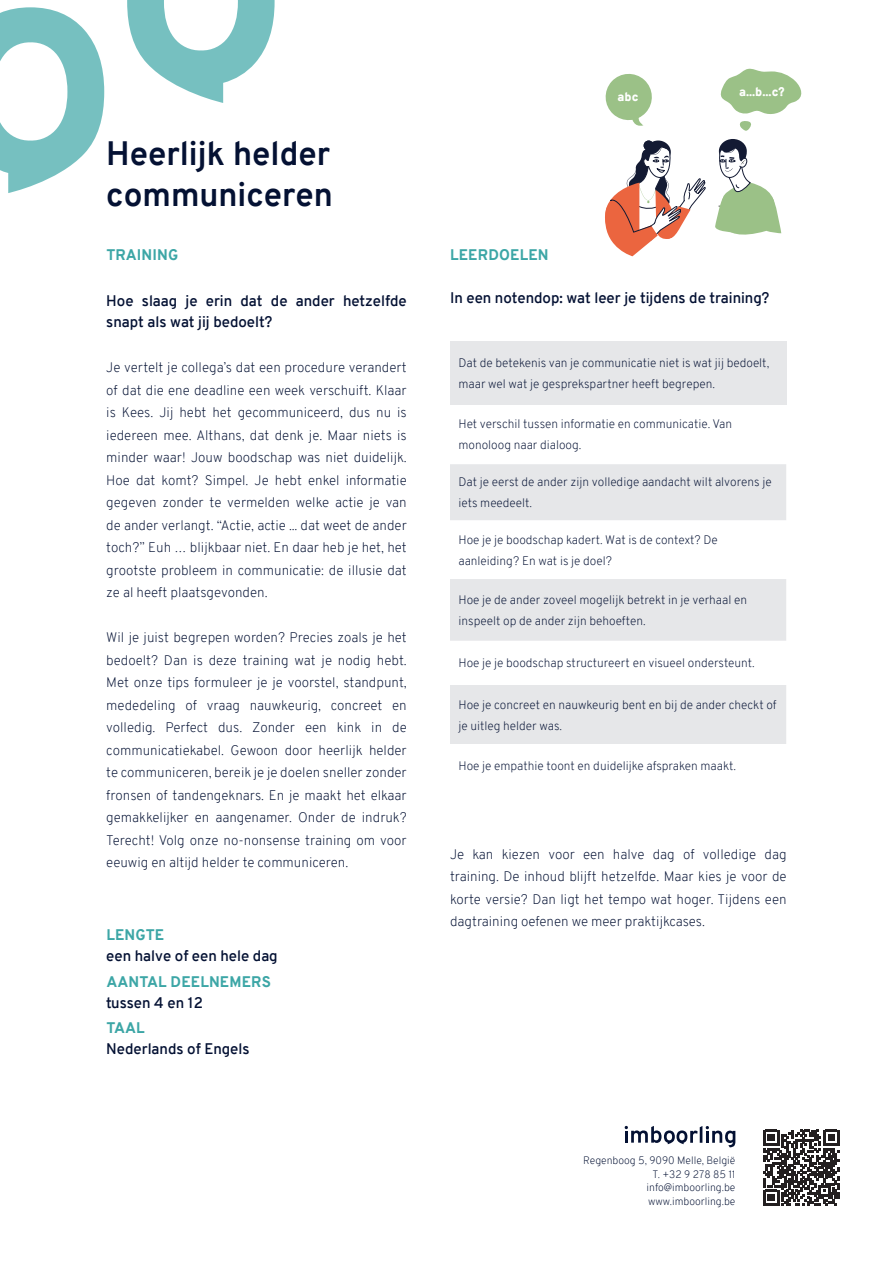
<style>
.page{position:relative;width:893px;height:1263px;background:#fff}
.page>*{position:absolute;margin:0;border:0;box-sizing:border-box;transform-origin:0 0}
.t1{font:700 33px "Overpass";color:#041133}
.t2{font:600 15px/21px "Overpass";color:#041133}
.t3{font:800 15px "Overpass";letter-spacing:.01em;color:#3ca6a6}
.t4{font:200 13.5px/22.5px "Overpass";color:#041133;text-align:justify}
.t5{font:900 12.3px "Overpass";color:#fff}
.t6{font:200 12px/21px "Overpass";color:#041133}
.t7{font:200 10.5px "Overpass";color:#041133}
</style>
<div class="page">
<div style="left:450px;top:341px;width:336px;height:64px;background:#e6e7e9"></div>
<svg style="left:450px;top:464px;width:336px;height:280px;fill:#e6e7e9"></svg>
<svg style="left:763px;top:1130px;width:76px;height:76px"></svg>
<svg style="left:625px;top:1126px;width:110px;height:21px"></svg>
<svg style="left:0;top:7px;width:104px;height:186px"></svg>
<svg style="left:127px;top:0;width:148px;height:103px"></svg>
<svg style="left:720px;top:68px;width:82px;height:63px"></svg>
<div style="left:644px;top:141px;width:10px;height:10px;background:#131a33;border-radius:50%"></div>
<div style="left:646px;top:141px;width:25px;height:22px;background:#131a33;border-radius:50%"></div>
<svg style="left:605px;top:74px;width:47px;height:52px"></svg>
<svg style="left:605px;top:143px;width:101px;height:113px"></svg>
<svg style="left:715px;top:139px;width:67px;height:96px"></svg>
<p class="t1" style="left:106px;top:130px;width:225px">Heerlijk helder</p>
<p class="t1" style="left:106px;top:171px;width:228px">communiceren</p>
<p class="t3" style="left:106px;top:244px;width:73px">TRAINING</p>
<p class="t2" style="left:106px;top:291px;width:302px">Hoe slaag je erin dat de ander hetzelfde snapt als wat jij bedoelt?</p>
<p class="t4" style="left:106px;top:356px;width:302px">Je vertelt je collega’s dat een procedure verandert of dat die ene deadline een week verschuift. Klaar is Kees. Jij hebt het gecommuniceerd, dus nu is iedereen mee. Althans, dat denk je. Maar niets is minder waar! Jouw boodschap was niet duidelijk.<br>Hoe dat komt? Simpel. Je hebt enkel informatie gegeven zonder te vermelden welke actie je van de ander verlangt. “Actie, actie ... dat weet de ander toch?” Euh … blijkbaar niet. En daar heb je het, het grootste probleem in communicatie: de illusie dat ze al heeft plaatsgevonden.</p>
<p class="t4" style="left:106px;top:626px;width:302px">Wil je juist begrepen worden? Precies zoals je het bedoelt? Dan is deze training wat je nodig hebt.<br>Met onze tips formuleer je je voorstel, standpunt, mededeling of vraag nauwkeurig, concreet en volledig. Perfect dus. Zonder een kink in de communicatiekabel. Gewoon door heerlijk helder te communiceren, bereik je je doelen sneller zonder fronsen of tandengeknars. En je maakt het elkaar gemakkelijker en aangenamer. Onder de indruk?<br>Terecht! Volg onze no-nonsense training om voor eeuwig en altijd helder te communiceren.</p>
<p class="t3" style="left:106px;top:924px;width:59px">LENGTE</p>
<p class="t2" style="left:106px;top:946px;width:173px">een halve of een hele dag</p>
<p class="t3" style="left:106px;top:971px;width:166px">AANTAL DEELNEMERS</p>
<p class="t2" style="left:106px;top:992px;width:98px">tussen 4 en 12</p>
<p class="t3" style="left:106px;top:1017px;width:40px">TAAL</p>
<p class="t2" style="left:106px;top:1039px;width:145px">Nederlands of Engels</p>
<p class="t3" style="left:450px;top:244px;width:100px">LEERDOELEN</p>
<p class="t5" style="left:618px;top:88px;width:23px">abc</p>
<p class="t5" style="left:739px;top:83px;width:47px">a...b...c?</p>
<p class="t2" style="left:450px;top:288px;width:321px">In een notendop: wat leer je tijdens de training?</p>
<p class="t6" style="left:458px;top:352px;width:312px">Dat de betekenis van je communicatie niet is wat jij bedoelt, maar wel wat je gesprekspartner heeft begrepen.</p>
<p class="t6" style="left:458px;top:414px;width:275px">Het verschil tussen informatie en communicatie. Van monoloog naar dialoog.</p>
<p class="t6" style="left:458px;top:472px;width:315px">Dat je eerst de ander zijn volledige aandacht wilt alvorens je iets meedeelt.</p>
<p class="t6" style="left:458px;top:529px;width:261px">Hoe je je boodschap kadert. Wat is de context? De aanleiding? En wat is je doel?</p>
<p class="t6" style="left:458px;top:589px;width:290px">Hoe je de ander zoveel mogelijk betrekt in je verhaal en inspeelt op de ander zijn behoeften.</p>
<p class="t6" style="left:458px;top:653px;width:298px">Hoe je je boodschap structureert en visueel ondersteunt.</p>
<p class="t6" style="left:458px;top:694px;width:320px">Hoe je concreet en nauwkeurig bent en bij de ander checkt of je uitleg helder was.</p>
<p class="t6" style="left:458px;top:755px;width:279px">Hoe je empathie toont en duidelijke afspraken maakt.</p>
<p class="t4" style="left:450px;top:843px;width:338px">Je kan kiezen voor een halve dag of volledige dag training. De inhoud blijft hetzelfde. Maar kies je voor de korte versie? Dan ligt het tempo wat hoger. Tijdens een dagtraining oefenen we meer praktijkcases.</p>
<p class="t7" style="left:583px;top:1153px;width:154px">Regenboog 5, 9090 Melle, België</p>
<p class="t7" style="left:653px;top:1166px;width:84px">T. +32 9 278 85 11</p>
<p class="t7" style="left:647px;top:1180px;width:90px">info@imboorling.be</p>
<p class="t7" style="left:648px;top:1193px;width:89px">www.imboorling.be</p>
</div>
